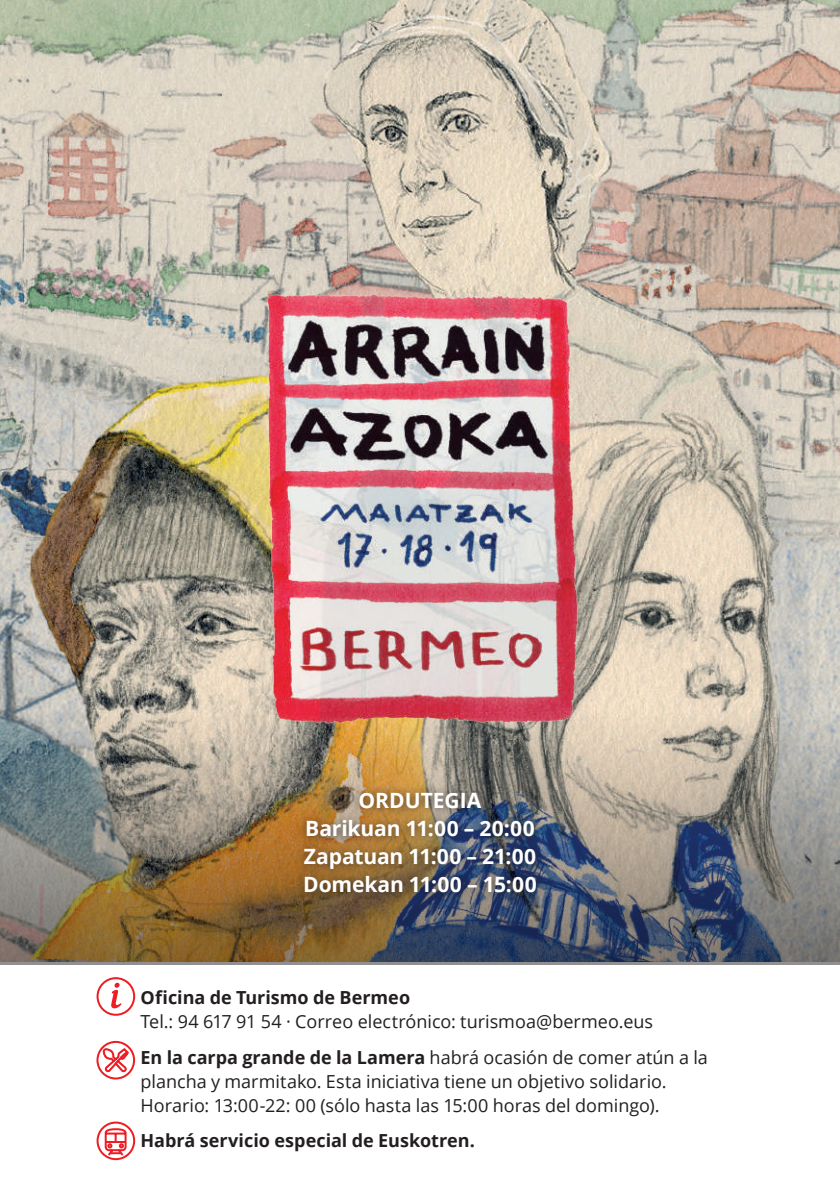
<style>
.page{position:relative;width:840px;height:1191px;background:#fff}
.page>*{position:absolute;margin:0;border:0;box-sizing:border-box;transform-origin:0 0}
.t1{font:700 21px/28px "Open Sans";letter-spacing:-.005em;color:#fff;text-align:center}
.t2{font:18px/35.4px "Open Sans";color:#231f20}
.t3{font:700 18px "Open Sans";color:#231f20}
.s1{font-weight:700}
</style>
<div class="page">
<img style="left:0;top:0;width:839px;height:711px">
<img style="left:0;top:711px;width:839px;height:253px">
<svg style="left:111px;top:982px;width:10px;height:26px"></svg>
<div style="left:96px;top:977px;width:39px;height:38px;border:2px solid #ee1d23;border-radius:50%"></div>
<svg style="left:104px;top:1127px;width:23px;height:30px"></svg>
<div style="left:96px;top:1121px;width:39px;height:39px;border:2px solid #ee1d23;border-radius:50%"></div>
<svg style="left:102px;top:1044px;width:27px;height:35px"></svg>
<div style="left:96px;top:1041px;width:39px;height:38px;border:2px solid #ee1d23;border-radius:50%"></div>
<img style="left:264px;top:281px;width:327px;height:460px">
<div style="left:294px;top:782px;width:252px;height:121px;background:#231f20;opacity:.75"></div>
<p class="t1" style="left:303px;top:786px;width:235px">ORDUTEGIA<br>Barikuan 11:00 – 20:00<br>Zapatuan 11:00 – 21:00<br>Domekan 11:00 – 15:00</p>
<p class="t3" style="left:140px;top:985px;width:271px">Oficina de Turismo de Bermeo</p>
<p class="t2" style="left:140px;top:1003px;width:568px">Tel.: 94 617 91 54 · Correo electrónico: turismoa@bermeo.eus<br><span class="s1">En la carpa grande de la Lamera</span> habrá ocasión de comer atún a la</p>
<p class="t2" style="left:140px;top:1068px;width:527px;line-height:24px">plancha y marmitako. Esta iniciativa tiene un objetivo solidario.<br>Horario: 13:00-22: 00 (sólo hasta las 15:00 horas del domingo).</p>
<p class="t3" style="left:140px;top:1127px;width:336px">Habrá servicio especial de Euskotren.</p>
</div>
